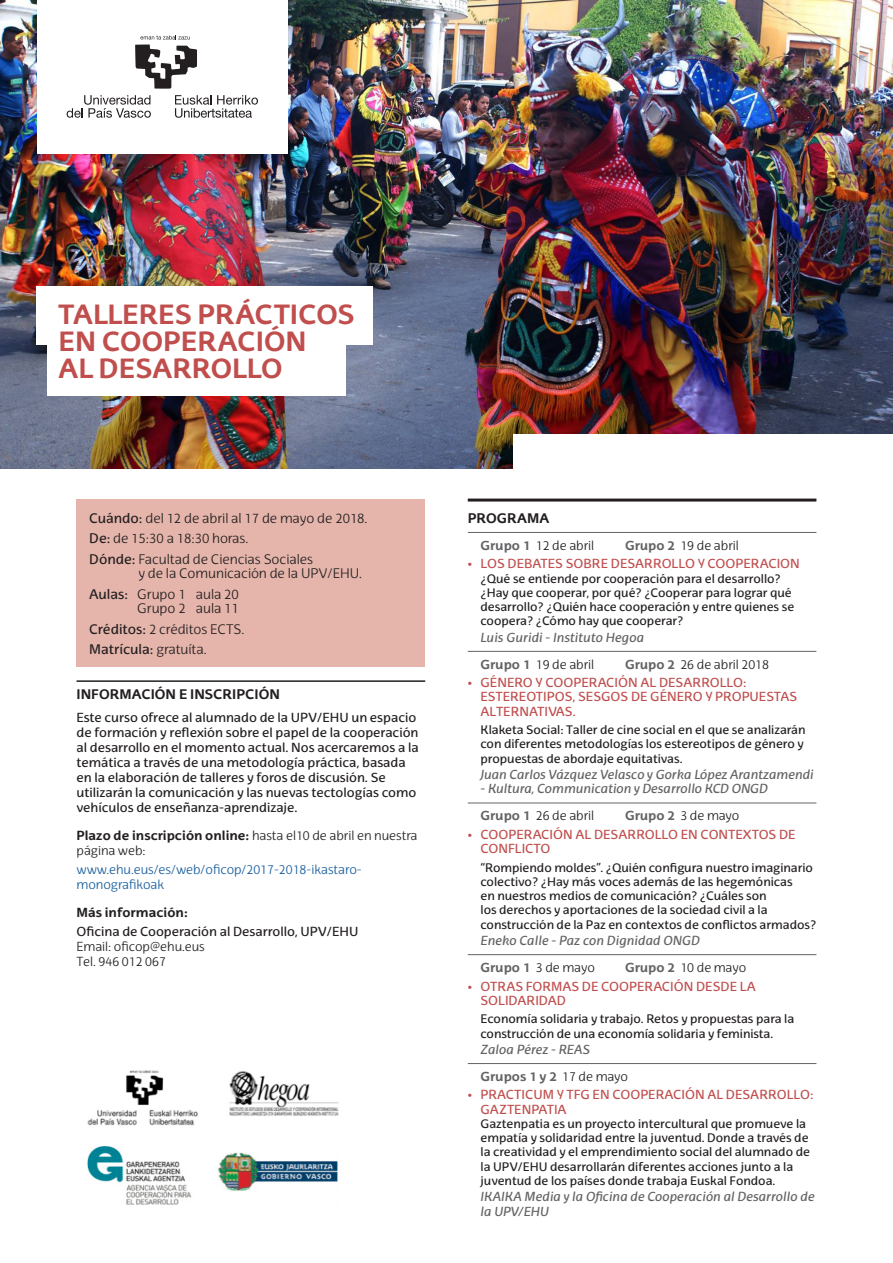
<style>
.page{position:relative;width:893px;height:1263px;background:#fff}
.page>*{position:absolute;margin:0;border:0;box-sizing:border-box;transform-origin:0 0}
.t1{font:700 27px/27px "EHU Sans";color:#c04e4d}
.DATOS-DATUAK{font:300 13.5px/14.2px "EHU Sans";color:#231f20}
.PROMAGA_EGITARAUA_TI{font:700 13.5px "EHU Sans";color:#231f20}
.DATOS-DATUAK-2{font:13.5px "EHU Sans";color:#231f20}
.DATOS_INFORMACION{font:12.75px/15px "EHU Sans";color:#231f20}
.DATOS_PROGRAMA{font:12.75px/14.2px "EHU Sans";color:#c04d4d}
.DATOS_PROGRAMA-2{font:italic 12.75px/14.2px "EHU Sans";color:#636366}
.FECHA{font:300 12.75px "EHU Sans";color:#231f20}
.DATOS_INFORMACION-2{font:300 12.75px/15px "EHU Sans";color:#231f20}
.DATOS_INFORMACION-3{font:300 12.75px/15px "EHU Sans";color:#175d9e}
.Predeterminado{font:12.75px "EHU Sans";color:#231f20}
.Predeterminado-2{font:300 12.75px "EHU Sans";color:#231f20}
.FECHA-2{font:700 12.75px "EHU Sans";color:#636366}
.Predeterminado-3{font:700 12.75px "EHU Sans";color:#231f20}
.DATOS_PROGRAMA-3{font:12px/14.2px "EHU Sans";color:#231f20}
.s1{font-weight:400}
.s2{font-weight:300}
.s3{font-weight:700}
.s4{font-weight:700;color:#636366}
.s5{font-weight:300;color:#231f20}
</style>
<div class="page">
<img style="left:0;top:0;width:893px;height:468px">
<div style="left:47px;top:306px;width:298px;height:89px;background:#fff"></div>
<div style="left:37px;top:286px;width:336px;height:59px;background:#fff"></div>
<div style="left:513px;top:434px;width:380px;height:66px;background:#fff"></div>
<hr style="left:77px;top:680px;width:348px;height:2px;background:#231f20">
<hr style="left:468px;top:498px;width:348px;height:3px;background:#231f20">
<hr style="left:468px;top:532px;width:348px;height:1px;background:#636366">
<hr style="left:468px;top:651px;width:348px;height:1px;background:#636366">
<hr style="left:468px;top:803px;width:348px;height:1px;background:#636366">
<hr style="left:468px;top:954px;width:348px;height:1px;background:#636366">
<hr style="left:468px;top:1063px;width:348px;height:1px;background:#636366">
<div style="left:37px;top:0;width:251px;height:153px;background:#fff"></div>
<svg style="left:67px;top:95px;width:84px;height:23px"></svg>
<svg style="left:175px;top:95px;width:83px;height:23px"></svg>
<svg style="left:135px;top:35px;width:62px;height:54px"></svg>
<div style="left:77px;top:500px;width:348px;height:167px;background:#e5b5ab"></div>
<img style="left:87px;top:1070px;width:252px;height:56px">
<img style="left:88px;top:1146px;width:250px;height:59px">
<p class="t1" style="left:58px;top:300px;width:298px">TALLERES PRÁCTICOS<br>EN COOPERACIÓN<br>AL DESARROLLO</p>
<p class="DATOS-DATUAK" style="left:89px;top:511px;width:280px"><span class="s1">Cuándo:</span> del 12 de abril al 17 de mayo de 2018.</p>
<p class="DATOS-DATUAK" style="left:89px;top:531px;width:161px"><span class="s1">De:</span> de 15:30 a 18:30 horas.</p>
<p class="DATOS-DATUAK" style="left:138px;top:552px;width:225px;text-indent:-49px"><span class="s1">Dónde:</span> Facultad de Ciencias Sociales<br>y de la Comunicación de la UPV/EHU.</p>
<p class="DATOS-DATUAK" style="left:89px;top:587px;width:151px;text-align:right"><span class="s1">Aulas:</span> Grupo 1 aula 20<br>Grupo 2 aula 11</p>
<p class="DATOS-DATUAK" style="left:89px;top:622px;width:157px"><span class="s1">Créditos:</span> 2 créditos ECTS.</p>
<p class="DATOS-DATUAK-2" style="left:89px;top:641px;width:119px">Matrícula: <span class="s2">gratuíta.</span></p>
<p class="PROMAGA_EGITARAUA_TI" style="left:77px;top:685px;width:205px">INFORMACIÓN E INSCRIPCIÓN</p>
<p class="DATOS_INFORMACION" style="left:77px;top:710px;width:344px">Este curso ofrece al alumnado de la UPV/EHU un espacio de formación y reflexión sobre el papel de la cooperación al desarrollo en el momento actual. Nos acercaremos a la temática a través de una metodología práctica, basada en la elaboración de talleres y foros de discusión. Se utilizarán la comunicación y las nuevas tectologías como vehículos de enseñanza-aprendizaje.</p>
<p class="DATOS_INFORMACION-2" style="left:77px;top:828px;width:342px"><span class="s3">Plazo de inscripción online:</span> hasta el10 de abril en nuestra página web:</p>
<p class="DATOS_INFORMACION-3" style="left:77px;top:862px;width:287px">www.ehu.eus/es/web/oficop/2017-2018-ikastaro&shy;monografikoak</p>
<p class="Predeterminado-3" style="left:77px;top:904px;width:113px">Más información:</p>
<p class="Predeterminado" style="left:77px;top:924px;width:283px">Oficina de Cooperación al Desarrollo, UPV/EHU</p>
<p class="Predeterminado-2" style="left:77px;top:939px;width:130px">Email: oficop@ehu.eus</p>
<p class="Predeterminado-2" style="left:77px;top:954px;width:91px">Tel. 946 012 067</p>
<p class="PROMAGA_EGITARAUA_TI" style="left:468px;top:509px;width:83px">PROGRAMA</p>
<p class="FECHA" style="left:480px;top:538px;width:115px"><span class="s4">Grupo 1</span> 12 de abril</p>
<p class="FECHA" style="left:625px;top:538px;width:115px"><span class="s4">Grupo 2</span> 19 de abril</p>
<p class="DATOS_PROGRAMA" style="left:468px;top:556px;width:334px">• LOS DEBATES SOBRE DESARROLLO Y COOPERACION</p>
<p class="DATOS_PROGRAMA-3" style="left:480px;top:571px;width:315px">¿Qué se entiende por cooperación para el desarrollo? ¿Hay que cooperar, por qué? ¿Cooperar para lograr qué desarrollo? ¿Quién hace cooperación y entre quienes se coopera? ¿Cómo hay que cooperar?</p>
<p class="DATOS_PROGRAMA-2" style="left:480px;top:630px;width:165px">Luis Guridi - Instituto Hegoa</p>
<p class="FECHA" style="left:480px;top:656px;width:115px"><span class="s4">Grupo 1</span> 19 de abril</p>
<p class="FECHA" style="left:625px;top:656px;width:145px"><span class="s4">Grupo 2</span> 26 de abril 2018</p>
<p class="DATOS_PROGRAMA" style="left:480px;top:675px;width:318px;text-indent:-13px">• GÉNERO Y COOPERACIÓN AL DESARROLLO:<br>ESTEREOTIPOS, SESGOS DE GÉNERO Y PROPUESTAS<br>ALTERNATIVAS.</p>
<p class="DATOS_PROGRAMA-3" style="left:480px;top:723px;width:327px">Klaketa Social: Taller de cine social en el que se analizarán con diferentes metodologías los estereotipos de género y propuestas de abordaje equitativas.</p>
<p class="DATOS_PROGRAMA-2" style="left:480px;top:767px;width:335px">Juan Carlos Vázquez Velasco y Gorka López Arantzamendi</p>
<p class="DATOS_PROGRAMA-2" style="left:480px;top:782px;width:289px">- Kultura, Communication y Desarrollo KCD ONGD</p>
<p class="FECHA" style="left:480px;top:808px;width:115px"><span class="s4">Grupo 1</span> 26 de abril</p>
<p class="FECHA" style="left:625px;top:808px;width:116px"><span class="s4">Grupo 2</span> 3 de mayo</p>
<p class="DATOS_PROGRAMA" style="left:480px;top:827px;width:317px;text-indent:-13px">• COOPERACIÓN AL DESARROLLO EN CONTEXTOS DE<br>CONFLICTO</p>
<p class="DATOS_PROGRAMA-3" style="left:480px;top:860px;width:337px">“Rompiendo moldes”. ¿Quién configura nuestro imaginario colectivo? ¿Hay más voces además de las hegemónicas<br>en nuestros medios de comunicación? ¿Cuáles son<br>los derechos y aportaciones de la sociedad civil a la construcción de la Paz en contextos de conflictos armados?</p>
<p class="DATOS_PROGRAMA-2" style="left:480px;top:933px;width:221px">Eneko Calle - Paz con Dignidad ONGD</p>
<p class="FECHA" style="left:480px;top:960px;width:116px"><span class="s4">Grupo 1</span> 3 de mayo</p>
<p class="FECHA" style="left:625px;top:960px;width:123px"><span class="s4">Grupo 2</span> 10 de mayo</p>
<p class="DATOS_PROGRAMA" style="left:480px;top:979px;width:277px;text-indent:-13px">• OTRAS FORMAS DE COOPERACIÓN DESDE LA<br>SOLIDARIDAD</p>
<p class="DATOS_PROGRAMA-3" style="left:480px;top:1012px;width:315px">Economía solidaria y trabajo. Retos y propuestas para la construcción de una economía solidaria y feminista.</p>
<p class="DATOS_PROGRAMA-2" style="left:480px;top:1042px;width:111px">Zaloa Pérez - REAS</p>
<p class="FECHA-2" style="left:480px;top:1068px;width:149px">Grupos 1 y 2 <span class="s5">17 de mayo</span></p>
<p class="DATOS_PROGRAMA" style="left:480px;top:1088px;width:334px;text-indent:-13px">• PRACTICUM Y TFG EN COOPERACIÓN AL DESARROLLO:<br>GAZTENPATIA</p>
<p class="DATOS_PROGRAMA-3" style="left:480px;top:1116px;width:331px">Gaztenpatia es un proyecto intercultural que promueve la empatía y solidaridad entre la juventud. Donde a través de la creatividad y el emprendimiento social del alumnado de la UPV/EHU desarrollarán diferentes acciones junto a la juventud de los países donde trabaja Euskal Fondoa.</p>
<p class="DATOS_PROGRAMA-2" style="left:480px;top:1189px;width:336px">IKAIKA Media y la Oficina de Cooperación al Desarrollo de la UPV/EHU</p>
</div>
